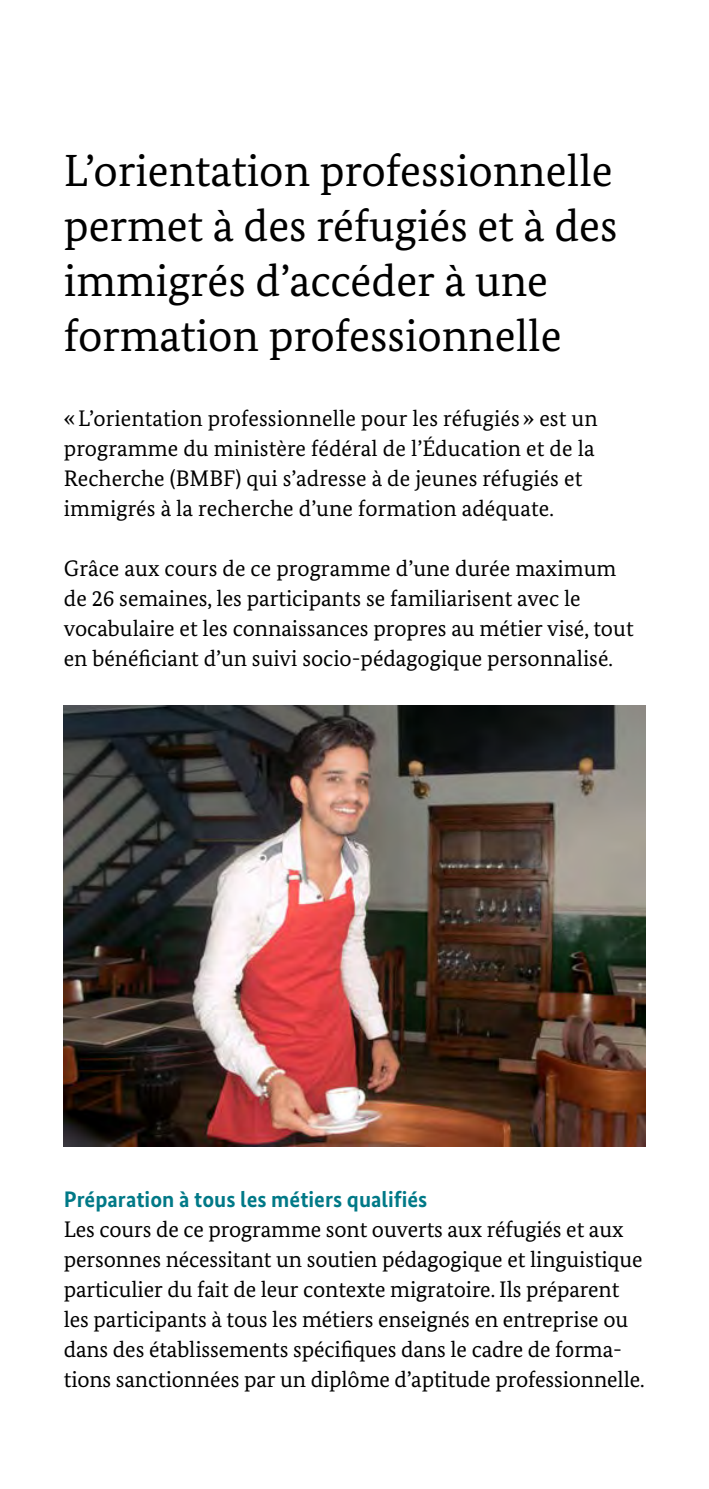
<style>
.page{position:relative;width:709px;height:1489px;background:#fff}
.page>*{position:absolute;margin:0;border:0;box-sizing:border-box;transform-origin:0 0}
.t1{font:45px/55px "Bundes Serif";color:#000}
.Fliesstext{font:22.5px/30px "Bundes Serif";letter-spacing:-.005em;color:#000}
.Subheadline{font:700 22.5px "Bundes Sans";color:#007987}
</style>
<div class="page">
<img style="left:64px;top:705px;width:581px;height:441px">
<h1 class="t1" style="left:64px;top:143px;width:555px">L’orientation professionnelle permet à des réfugiés et à des immigrés d’accéder à une formation professionnelle</h1>
<p class="Fliesstext" style="left:64px;top:403px;width:535px">« L’orientation professionnelle pour les réfugiés » est un programme du ministère fédéral de l’Éducation et de la Recherche (BMBF) qui s’adresse à de jeunes réfugiés et immigrés à la recherche d’une formation adéquate.</p>
<p class="Fliesstext" style="left:64px;top:553px;width:571px">Grâce aux cours de ce programme d’une durée maximum de 26 semaines, les participants se familiarisent avec le vocabulaire et les connaissances propres au métier visé, tout en bénéficiant d’un suivi socio-pédagogique personnalisé.</p>
<p class="Subheadline" style="left:64px;top:1184px;width:365px">Préparation à tous les métiers qualifiés</p>
<p class="Fliesstext" style="left:64px;top:1213px;width:582px">Les cours de ce programme sont ouverts aux réfugiés et aux personnes nécessitant un soutien pédagogique et linguistique particulier du fait de leur contexte migratoire. Ils préparent les participants à tous les métiers enseignés en entreprise ou dans des établissements spécifiques dans le cadre de forma&shy;tions sanctionnées par un diplôme d’aptitude professionnelle.</p>
</div>
